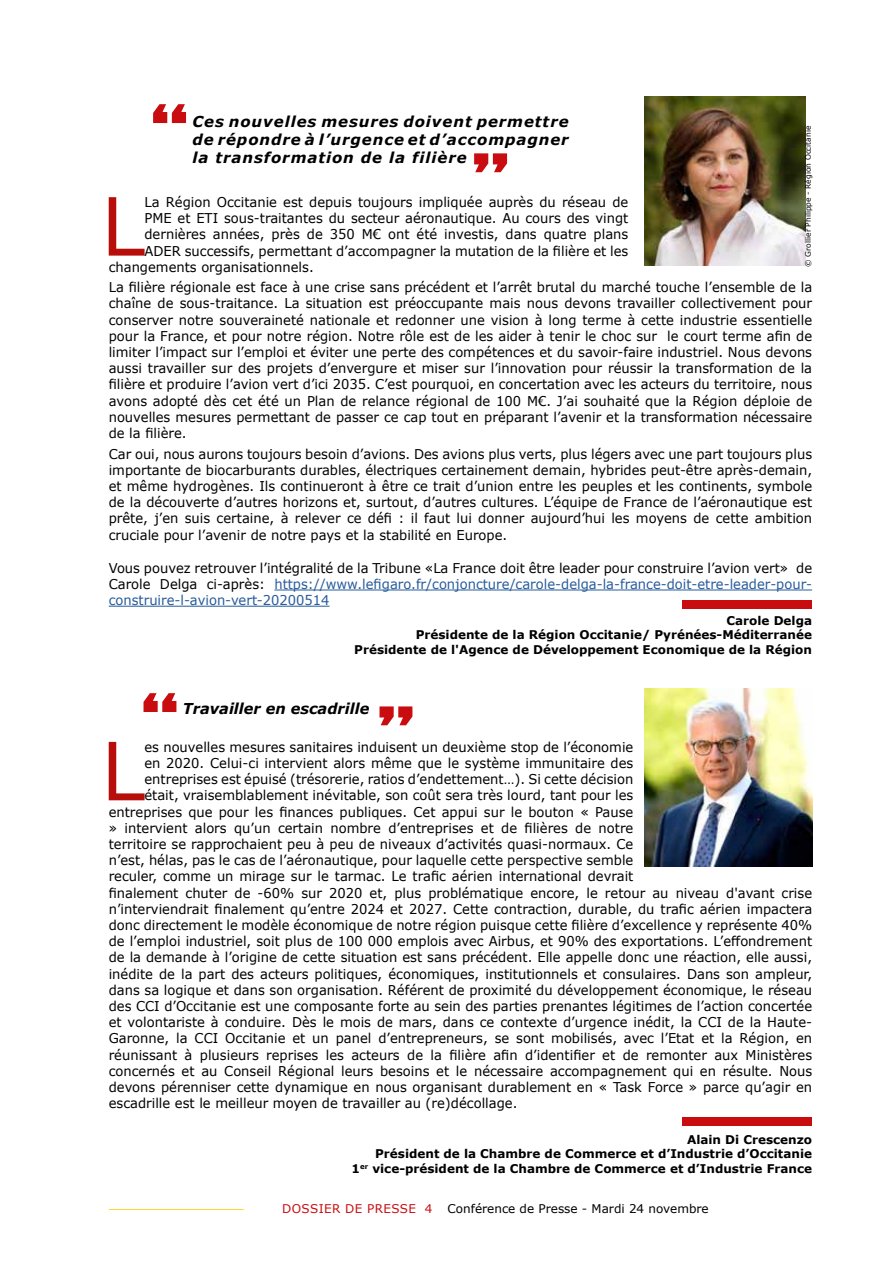
<style>
.page{position:relative;width:893px;height:1263px;background:#fff}
.page>*{position:absolute;margin:0;border:0;box-sizing:border-box;transform-origin:0 0}
.t1{font:80.4px "Verdana";color:#b70e0c}
.t2{font:italic 700 15px/18px "Verdana";letter-spacing:.06em;color:#000;text-align:justify}
.t3{font:italic 700 15px "Verdana";color:#000}
.t4{font:13.5px/16.2px "Verdana";color:#000;text-align:justify}
.t5{font:700 12px/14.4px "Verdana";color:#000;text-align:right}
.t6{font:12px "Verdana";color:#000}
.t7{font:12px "Verdana";letter-spacing:.035em;color:#c90c0f}
.t8{font:7.5px "Verdana";color:#000}
.s1{color:#275b9b}
</style>
<div class="page">
<hr style="left:109px;top:1209px;width:134px;height:1px;background:#f9dc2f">
<hr style="left:274px;top:590px;width:538px;height:1px;background:#275b9b">
<hr style="left:109px;top:606px;width:220px;height:1px;background:#275b9b">
<div style="left:682px;top:600px;width:130px;height:8px;background:#c90c0f"></div>
<img style="left:644px;top:96px;width:161px;height:170px">
<div style="left:682px;top:1117px;width:130px;height:9px;background:#c90c0f"></div>
<img style="left:644px;top:689px;width:168px;height:177px">
<svg style="left:153px;top:104px;width:33px;height:19px"></svg>
<svg style="left:474px;top:153px;width:33px;height:19px"></svg>
<svg style="left:144px;top:693px;width:32px;height:19px"></svg>
<svg style="left:379px;top:706px;width:33px;height:19px"></svg>
<p class="t2" style="left:193px;top:112px;width:378px">Ces nouvelles mesures doivent permettre de répondre à l’urgence et d’accompagner la transformation de la filière</p>
<p class="t8" style="left:803px;top:267px;width:142px;rotate:-90deg">© Grollier Philippe - Région Occitanie</p>
<h1 class="t1" style="left:101px;top:171px;width:45px">L</h1>
<p class="t4" style="left:144px;top:194px;width:485px">La Région Occitanie est depuis toujours impliquée auprès du réseau de</p>
<p class="t4" style="left:144px;top:210px;width:485px">PME et ETI sous-traitantes du secteur aéronautique. Au cours des vingt</p>
<p class="t4" style="left:144px;top:226px;width:485px">dernières années, près de 350 M€ ont été investis, dans quatre plans</p>
<p class="t4" style="left:144px;top:242px;width:485px">ADER successifs, permettant d’accompagner la mutation de la filière et les</p>
<p class="t4" style="left:109px;top:259px;width:207px">changements organisationnels.</p>
<p class="t4" style="left:109px;top:279px;width:705px">La filière régionale est face à une crise sans précédent et l’arrêt brutal du marché touche l’ensemble de la chaîne de sous-traitance. La situation est préoccupante mais nous devons travailler collectivement pour conserver notre souveraineté nationale et redonner une vision à long terme à cette industrie essentielle pour la France, et pour notre région. Notre rôle est de les aider à tenir le choc sur le court terme afin de limiter l’impact sur l’emploi et éviter une perte des compétences et du savoir-faire industriel. Nous devons aussi travailler sur des projets d’envergure et miser sur l’innovation pour réussir la transformation de la filière et produire l’avion vert d’ici 2035. C’est pourquoi, en concertation avec les acteurs du territoire, nous avons adopté dès cet été un Plan de relance régional de 100 M€. J’ai souhaité que la Région déploie de nouvelles mesures permettant de passer ce cap tout en préparant l’avenir et la transformation nécessaire de la filière.</p>
<p class="t4" style="left:109px;top:445px;width:705px">Car oui, nous aurons toujours besoin d’avions. Des avions plus verts, plus légers avec une part toujours plus importante de biocarburants durables, électriques certainement demain, hybrides peut-être après-demain, et même hydrogènes. Ils continueront à être ce trait d’union entre les peuples et les continents, symbole de la découverte d’autres horizons et, surtout, d’autres cultures. L’équipe de France de l’aéronautique est prête, j’en suis certaine, à relever ce défi : il faut lui donner aujourd’hui les moyens de cette ambition cruciale pour l’avenir de notre pays et la stabilité en Europe.</p>
<p class="t4" style="left:109px;top:559px;width:705px">Vous pouvez retrouver l’intégralité de la Tribune «La France doit être leader pour construire l’avion vert» de Carole Delga ci-après: <span class="s1">https://www.lefigaro.fr/conjoncture/carole-delga-la-france-doit-etre-leader-pour&shy;construire-l-avion-vert-20200514</span></p>
<p class="t5" style="left:354px;top:613px;width:459px">Carole Delga<br>Présidente de la Région Occitanie/ Pyrénées-Méditerranée<br>Présidente de l'Agence de Développement Economique de la Région</p>
<p class="t3" style="left:183px;top:698px;width:188px">Travailler en escadrille</p>
<h1 class="t1" style="left:101px;top:716px;width:45px">L</h1>
<p class="t4" style="left:144px;top:738px;width:490px">es nouvelles mesures sanitaires induisent un deuxième stop de l’économie</p>
<p class="t4" style="left:144px;top:755px;width:490px">en 2020. Celui-ci intervient alors même que le système immunitaire des</p>
<p class="t4" style="left:144px;top:771px;width:490px">entreprises est épuisé (trésorerie, ratios d’endettement…). Si cette décision</p>
<p class="t4" style="left:144px;top:787px;width:490px">était, vraisemblablement inévitable, son coût sera très lourd, tant pour les</p>
<p class="t4" style="left:109px;top:803px;width:526px">entreprises que pour les finances publiques. Cet appui sur le bouton « Pause</p>
<p class="t4" style="left:109px;top:819px;width:526px">» intervient alors qu’un certain nombre d’entreprises et de filières de notre</p>
<p class="t4" style="left:109px;top:836px;width:526px">territoire se rapprochaient peu à peu de niveaux d’activités quasi-normaux. Ce</p>
<p class="t4" style="left:109px;top:852px;width:526px">n’est, hélas, pas le cas de l’aéronautique, pour laquelle cette perspective semble</p>
<p class="t4" style="left:109px;top:868px;width:526px">reculer, comme un mirage sur le tarmac. Le trafic aérien international devrait</p>
<p class="t4" style="left:109px;top:884px;width:705px">finalement chuter de -60% sur 2020 et, plus problématique encore, le retour au niveau d'avant crise</p>
<p class="t4" style="left:109px;top:900px;width:705px">n’interviendrait finalement qu’entre 2024 et 2027. Cette contraction, durable, du trafic aérien impactera</p>
<p class="t4" style="left:109px;top:917px;width:705px">donc directement le modèle économique de notre région puisque cette filière d’excellence y représente 40%</p>
<p class="t4" style="left:109px;top:933px;width:705px">de l’emploi industriel, soit plus de 100 000 emplois avec Airbus, et 90% des exportations. L’effondrement</p>
<p class="t4" style="left:109px;top:949px;width:705px">de la demande à l’origine de cette situation est sans précédent. Elle appelle donc une réaction, elle aussi,</p>
<p class="t4" style="left:109px;top:965px;width:705px">inédite de la part des acteurs politiques, économiques, institutionnels et consulaires. Dans son ampleur,</p>
<p class="t4" style="left:109px;top:981px;width:705px">dans sa logique et dans son organisation. Référent de proximité du développement économique, le réseau</p>
<p class="t4" style="left:109px;top:998px;width:705px">des CCI d’Occitanie est une composante forte au sein des parties prenantes légitimes de l’action concertée</p>
<p class="t4" style="left:109px;top:1014px;width:705px">et volontariste à conduire. Dès le mois de mars, dans ce contexte d’urgence inédit, la CCI de la Haute-</p>
<p class="t4" style="left:109px;top:1030px;width:705px">Garonne, la CCI Occitanie et un panel d’entrepreneurs, se sont mobilisés, avec l’Etat et la Région, en</p>
<p class="t4" style="left:109px;top:1046px;width:705px">réunissant à plusieurs reprises les acteurs de la filière afin d’identifier et de remonter aux Ministères</p>
<p class="t4" style="left:109px;top:1062px;width:705px">concernés et au Conseil Régional leurs besoins et le nécessaire accompagnement qui en résulte. Nous</p>
<p class="t4" style="left:109px;top:1079px;width:705px">devons pérenniser cette dynamique en nous organisant durablement en « Task Force » parce qu’agir en</p>
<p class="t4" style="left:109px;top:1095px;width:410px">escadrille est le meilleur moyen de travailler au (re)décollage.</p>
<p class="t5" style="left:352px;top:1132px;width:462px">Alain Di Crescenzo<br>Président de la Chambre de Commerce et d’Industrie d’Occitanie<br>1<sup>er</sup> vice-président de la Chambre de Commerce et d’Industrie France</p>
<p class="t7" style="left:282px;top:1200px;width:152px">DOSSIER DE PRESSE 4</p>
<p class="t6" style="left:447px;top:1200px;width:263px">Conférence de Presse - Mardi 24 novembre</p>
</div>
